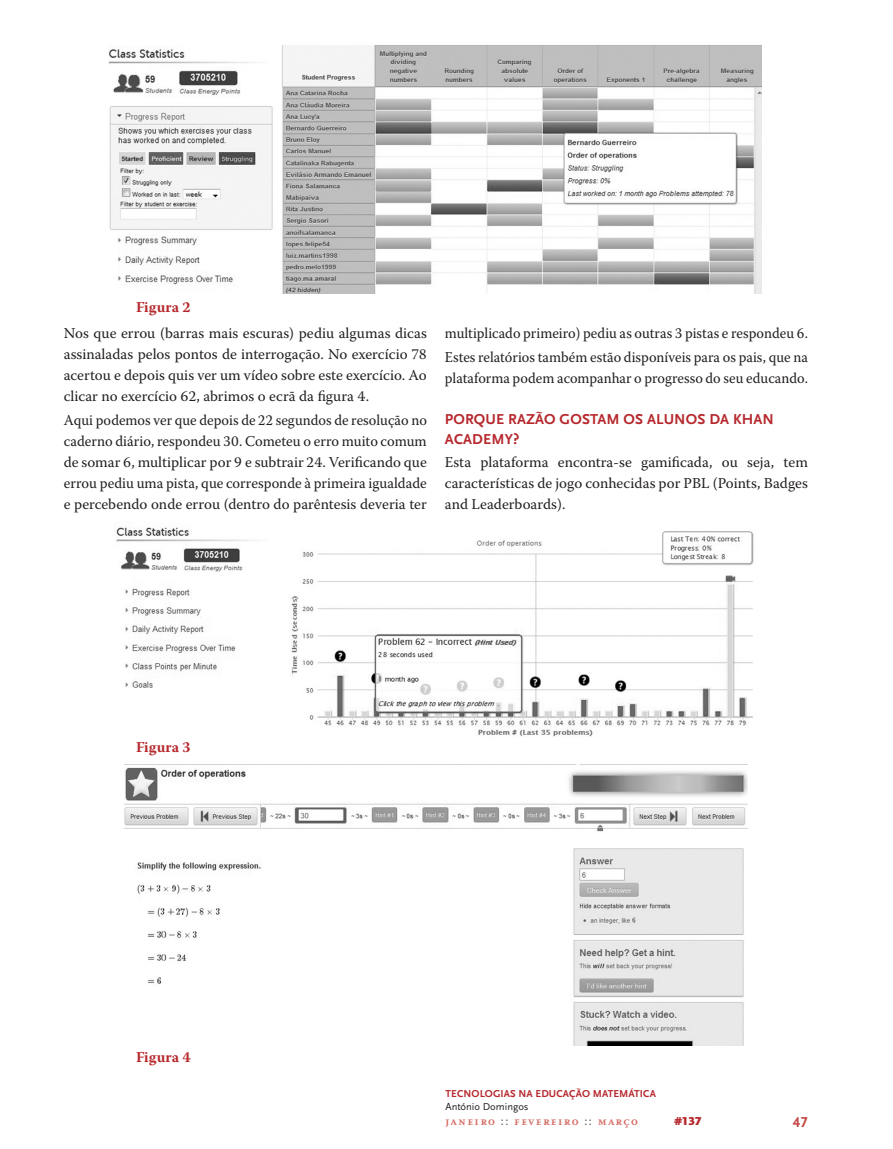
<style>
.page{position:relative;width:893px;height:1149px;background:#fff}
.page>*{position:absolute;margin:0;border:0;box-sizing:border-box;transform-origin:0 0}
.MAINMATTER__MAIN_TEX{font:15px/21px "Warnock Pro";color:#231f20;text-align:justify;scale:.96 1}
.MAINMATTER__MAIN_TEX-2{font:15px/21px "Warnock Pro";color:#231f20;text-align:justify}
.MAINMATTER_MAIN_H1{font:700 15px/19.5px "Scala Sans Pro";letter-spacing:.01em;color:#b6282d}
.FIGURES__FIGURE_CAPT{font:700 15px "Warnock Pro";letter-spacing:.005em;color:#b6282d}
.RODAPE_NUM_PAGINA{font:15px "Scala Sans Bold SC";color:#c24340}
.t1{font:700 12px "Scala Caps";letter-spacing:.12em;color:#d56f66}
.t2{font:900 12px "Scala Sans Pro";color:#b6282d}
.t3{font:700 10.5px "Scala Sans Pro";letter-spacing:.01em;color:#b6282d}
.t4{font:10.5px "Scala Sans Pro";color:#231f20}
.s1{color:#6c6d70}
</style>
<div class="page">
<img style="left:109px;top:45px;width:652px;height:249px">
<img style="left:116px;top:527px;width:638px;height:210px">
<img style="left:124px;top:764px;width:623px;height:280px">
<p class="FIGURES__FIGURE_CAPT" style="left:136px;top:298px;width:56px">Figura 2</p>
<p class="MAINMATTER__MAIN_TEX-2" style="left:64px;top:322px;width:365px">Nos que errou (barras mais escuras) pediu algumas dicas assinaladas pelos pontos de interrogação. No exercício 78 acertou e depois quis ver um vídeo sobre este exercício. Ao clicar no exercício 62, abrimos o ecrã da figura 4.</p>
<p class="MAINMATTER__MAIN_TEX" style="left:64px;top:409px;width:380px">Aqui podemos ver que depois de 22 segundos de resolução no caderno diário, respondeu 30. Cometeu o erro muito comum de somar 6, multiplicar por 9 e subtrair 24. Verificando que errou pediu uma pista, que corresponde à primeira igualdade e percebendo onde errou (dentro do parêntesis deveria ter</p>
<p class="MAINMATTER__MAIN_TEX" style="left:445px;top:322px;width:380px">multiplicado primeiro) pediu as outras 3 pistas e respondeu 6.</p>
<p class="MAINMATTER__MAIN_TEX" style="left:445px;top:346px;width:380px">Estes relatórios também estão disponíveis para os pais, que na plataforma podem acompanhar o progresso do seu educando.</p>
<p class="MAINMATTER_MAIN_H1" style="left:445px;top:409px;width:330px">PORQUE RAZÃO GOSTAM OS ALUNOS DA KHAN<br>ACADEMY?</p>
<p class="MAINMATTER__MAIN_TEX-2" style="left:445px;top:451px;width:365px">Esta plataforma encontra-se gamificada, ou seja, tem características de jogo conhecidas por PBL (Points, Badges and Leaderboards).</p>
<p class="FIGURES__FIGURE_CAPT" style="left:136px;top:737px;width:56px">Figura 3</p>
<p class="FIGURES__FIGURE_CAPT" style="left:136px;top:1047px;width:57px">Figura 4</p>
<p class="t3" style="left:445px;top:1087px;width:212px">TECNOLOGIAS NA EDUCAÇÃO MATEMÁTICA</p>
<p class="t4" style="left:445px;top:1099px;width:85px">António Domingos</p>
<p class="t1" style="left:445px;top:1113px;width:194px">janeiro <span class="s1">::</span> fevereiro <span class="s1">::</span> março</p>
<p class="t2" style="left:674px;top:1113px;width:29px">#137</p>
<p class="RODAPE_NUM_PAGINA" style="left:793px;top:1112px;width:16px">47</p>
</div>
